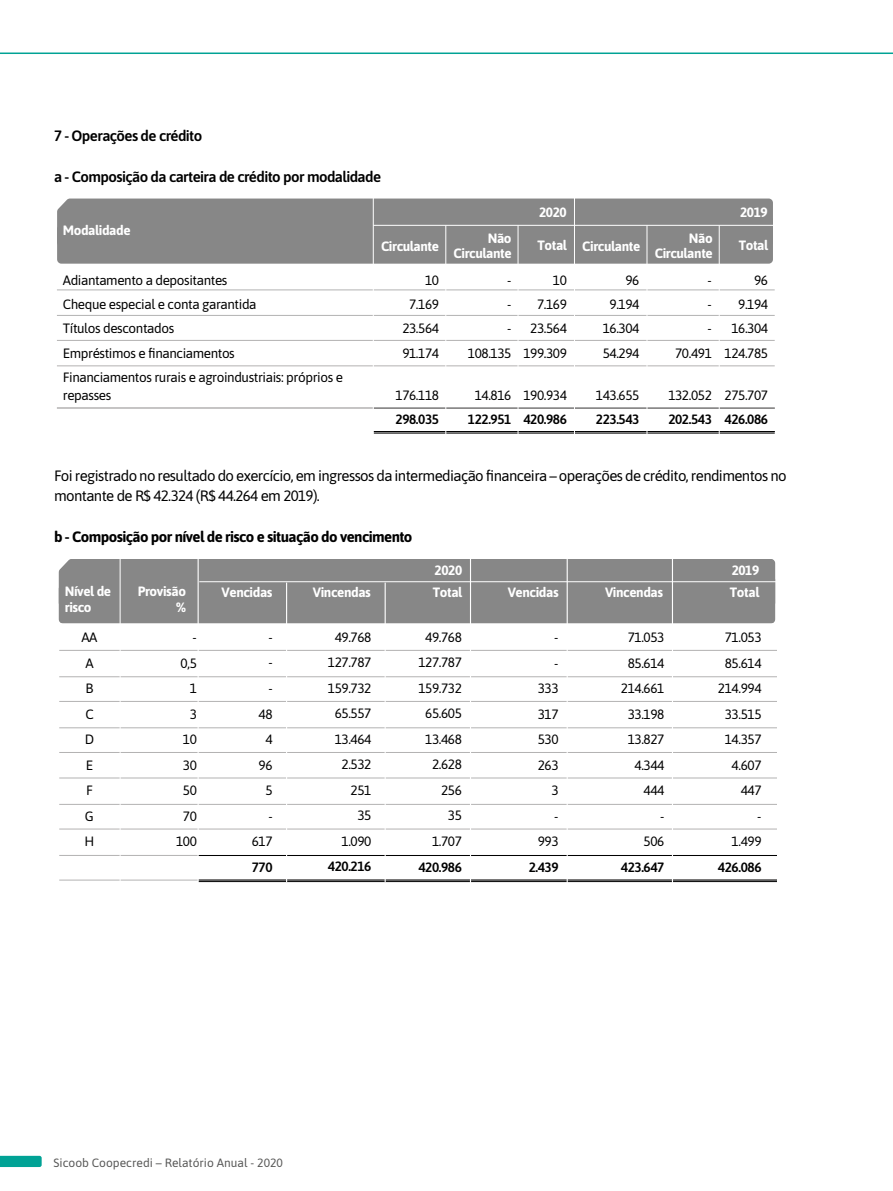
<style>
.page{position:relative;width:893px;height:1191px;background:#fff}
.page>*{position:absolute;margin:0;border:0;box-sizing:border-box;transform-origin:0 0}
.t1{font:15px/20.5px "Asap";letter-spacing:-.04em;color:#000}
.t2{font:600 15px "Asap";letter-spacing:-.04em;color:#000}
.t3{font:700 15px "Asap";letter-spacing:-.04em;color:#000}
.t4{font:13.5px/25.5px "Asap";letter-spacing:-.03em;color:#000;text-align:right}
.t5{font:700 13.5px/15px "Asap";letter-spacing:-.03em;color:#fff;text-align:right}
.t6{font:600 13.5px "Asap";letter-spacing:-.03em;color:#000}
.t7{font:12px "Asap";color:#575756}
</style>
<div class="page">
<svg style="left:0;top:52px;width:893px;height:2px;background:#42bab0"></svg>
<svg style="left:0;top:1155px;width:42px;height:12px"></svg>
<hr style="left:373px;top:431px;width:402px;height:1px;background:#000">
<hr style="left:373px;top:432px;width:402px;height:1px;background:#000">
<div style="left:57px;top:198px;width:716px;height:66px;background:#878787"></div>
<hr style="left:373px;top:225px;width:402px;height:1px;background:#fff">
<hr style="left:57px;top:315px;width:316px;height:1px;background:#b3b2b2">
<hr style="left:57px;top:340px;width:316px;height:1px;background:#b3b2b2">
<hr style="left:57px;top:365px;width:316px;height:1px;background:#b3b2b2">
<hr style="left:57px;top:408px;width:316px;height:1px;background:#b3b2b2">
<hr style="left:373px;top:315px;width:402px;height:1px;background:#b3b2b2">
<hr style="left:373px;top:340px;width:402px;height:1px;background:#b3b2b2">
<hr style="left:373px;top:408px;width:402px;height:1px;background:#b3b2b2">
<hr style="left:373px;top:365px;width:402px;height:1px;background:#b3b2b2">
<hr style="left:57px;top:290px;width:316px;height:1px;background:#b3b2b2">
<hr style="left:373px;top:290px;width:402px;height:1px;background:#b3b2b2">
<hr style="left:445px;top:225px;width:1px;height:222px;background:#fff">
<hr style="left:518px;top:225px;width:1px;height:222px;background:#fff">
<hr style="left:647px;top:225px;width:1px;height:222px;background:#fff">
<hr style="left:719px;top:225px;width:1px;height:222px;background:#fff">
<hr style="left:373px;top:194px;width:1px;height:253px;background:#fff">
<hr style="left:574px;top:194px;width:1px;height:253px;background:#fff">
<div style="left:59px;top:559px;width:716px;height:64px;background:#878787"></div>
<hr style="left:59px;top:650px;width:718px;height:1px;background:#b3b2b2">
<hr style="left:59px;top:676px;width:718px;height:1px;background:#b3b2b2">
<hr style="left:59px;top:701px;width:718px;height:1px;background:#b3b2b2">
<hr style="left:59px;top:727px;width:718px;height:1px;background:#b3b2b2">
<hr style="left:59px;top:752px;width:718px;height:1px;background:#b3b2b2">
<hr style="left:59px;top:777px;width:718px;height:1px;background:#b3b2b2">
<hr style="left:59px;top:804px;width:718px;height:1px;background:#b3b2b2">
<hr style="left:59px;top:828px;width:718px;height:1px;background:#b3b2b2">
<hr style="left:59px;top:855px;width:718px;height:1px;background:#b3b2b2">
<hr style="left:59px;top:880px;width:718px;height:1px;background:#b3b2b2">
<hr style="left:198px;top:855px;width:579px;height:1px;background:#000">
<hr style="left:198px;top:879px;width:579px;height:1px;background:#000">
<hr style="left:198px;top:881px;width:579px;height:1px;background:#000">
<hr style="left:199px;top:581px;width:578px;height:1px;background:#fff">
<hr style="left:286px;top:582px;width:1px;height:300px;background:#fff">
<hr style="left:385px;top:582px;width:1px;height:300px;background:#fff">
<hr style="left:470px;top:557px;width:1px;height:326px;background:#fff">
<hr style="left:672px;top:557px;width:1px;height:326px;background:#fff">
<hr style="left:567px;top:557px;width:1px;height:326px;background:#fff">
<hr style="left:198px;top:557px;width:1px;height:326px;background:#fff">
<hr style="left:120px;top:554px;width:1px;height:333px;background:#fff">
<p class="t2" style="left:54px;top:125px;width:150px">7 - Operações de crédito</p>
<p class="t2" style="left:54px;top:166px;width:329px">a - Composição da carteira de crédito por modalidade</p>
<p class="t5" style="left:63px;top:222px;width:69px">Modalidade</p>
<p class="t4" style="left:63px;top:267px;width:282px;line-height:24.2px;text-align:left">Adiantamento a depositantes<br>Cheque especial e conta garantida<br>Títulos descontados<br>Empréstimos e financiamentos<br>Financiamentos rurais e agroindustriais: próprios e</p>
<p class="t4" style="left:63px;top:382px;width:50px">repasses</p>
<p class="t5" style="left:381px;top:238px;width:60px">Circulante</p>
<p class="t4" style="left:402px;top:267px;width:38px;line-height:24.2px">10<br>7.169<br>23.564<br>91.174</p>
<p class="t4" style="left:395px;top:382px;width:45px">176.118</p>
<p class="t6" style="left:395px;top:410px;width:45px">298.035</p>
<p class="t5" style="left:539px;top:204px;width:29px">2020</p>
<p class="t5" style="left:740px;top:204px;width:29px">2019</p>
<p class="t5" style="left:454px;top:230px;width:60px">Não<br>Circulante</p>
<p class="t5" style="left:537px;top:238px;width:104px">Total Circulante</p>
<p class="t5" style="left:655px;top:230px;width:60px">Não<br>Circulante</p>
<p class="t5" style="left:739px;top:237px;width:31px">Total</p>
<p class="t4" style="left:468px;top:267px;width:45px;line-height:24.2px">-<br>-<br>-<br>108.135</p>
<p class="t4" style="left:475px;top:382px;width:38px">14.816</p>
<p class="t6" style="left:468px;top:410px;width:45px">122.951</p>
<p class="t4" style="left:523px;top:267px;width:45px;line-height:24.2px">10<br>7.169<br>23.564<br>199.309</p>
<p class="t4" style="left:523px;top:382px;width:45px">190.934</p>
<p class="t6" style="left:523px;top:410px;width:45px">420.986</p>
<p class="t4" style="left:603px;top:267px;width:38px;line-height:24.2px">96<br>9.194<br>16.304<br>54.294</p>
<p class="t4" style="left:596px;top:382px;width:45px">143.655</p>
<p class="t6" style="left:596px;top:410px;width:45px">223.543</p>
<p class="t4" style="left:675px;top:267px;width:38px;line-height:24.2px">-<br>-<br>-<br>70.491</p>
<p class="t4" style="left:668px;top:382px;width:45px">132.052</p>
<p class="t6" style="left:668px;top:410px;width:45px">202.543</p>
<p class="t4" style="left:725px;top:267px;width:45px;line-height:24.2px">96<br>9.194<br>16.304<br>124.785</p>
<p class="t4" style="left:725px;top:382px;width:45px">275.707</p>
<p class="t6" style="left:725px;top:410px;width:45px">426.086</p>
<p class="t1" style="left:54px;top:464px;width:734px">Foi registrado no resultado do exercício, em ingressos da intermediação financeira – operações de crédito, rendimentos no montante de R$ 42.324 (R$ 44.264 em 2019).</p>
<p class="t3" style="left:54px;top:526px;width:360px">b - Composição por nível de risco e situação do vencimento</p>
<p class="t5" style="left:65px;top:582px;width:48px;line-height:16.2px;text-align:left">Nível de risco</p>
<p class="t5" style="left:138px;top:582px;width:50px;line-height:16.2px">Provisão %</p>
<p class="t5" style="left:222px;top:584px;width:52px">Vencidas</p>
<p class="t5" style="left:313px;top:584px;width:60px">Vincendas</p>
<p class="t5" style="left:433px;top:584px;width:31px">Total</p>
<p class="t5" style="left:508px;top:584px;width:52px">Vencidas</p>
<p class="t5" style="left:605px;top:584px;width:60px">Vincendas</p>
<p class="t5" style="left:730px;top:584px;width:31px">Total</p>
<p class="t5" style="left:435px;top:562px;width:29px">2020</p>
<p class="t5" style="left:732px;top:562px;width:29px">2019</p>
<p class="t4" style="left:81px;top:624px;width:18px;text-align:left">AA<br>A<br>B<br>C<br>D<br>E<br>F<br>G<br>H</p>
<p class="t4" style="left:176px;top:624px;width:22px">-<br>0,5<br>1<br>3<br>10<br>30<br>50<br>70<br>100</p>
<p class="t4" style="left:252px;top:624px;width:22px">-<br>-<br>-<br>48<br>4<br>96<br>5<br>-<br>617</p>
<p class="t6" style="left:252px;top:857px;width:22px">770</p>
<p class="t4" style="left:328px;top:623px;width:45px">49.768<br>127.787<br>159.732<br>65.557<br>13.464<br>2.532<br>251<br>35<br>1.090</p>
<p class="t6" style="left:328px;top:857px;width:45px">420.216</p>
<p class="t4" style="left:418px;top:623px;width:45px">49.768<br>127.787<br>159.732<br>65.605<br>13.468<br>2.628<br>256<br>35<br>1.707</p>
<p class="t6" style="left:418px;top:857px;width:45px">420.986</p>
<p class="t4" style="left:538px;top:624px;width:22px">-<br>-<br>333<br>317<br>530<br>263<br>3<br>-<br>993</p>
<p class="t6" style="left:529px;top:857px;width:31px">2.439</p>
<p class="t4" style="left:621px;top:624px;width:45px">71.053<br>85.614<br>214.661<br>33.198<br>13.827<br>4.344<br>444<br>-<br>506</p>
<p class="t6" style="left:621px;top:857px;width:45px">423.647</p>
<p class="t4" style="left:718px;top:624px;width:45px">71.053<br>85.614<br>214.994<br>33.515<br>14.357<br>4.607<br>447<br>-<br>1.499</p>
<p class="t6" style="left:718px;top:857px;width:45px">426.086</p>
<p class="t7" style="left:54px;top:1154px;width:231px">Sicoob Coopecredi – Relatório Anual - 2020</p>
</div>
